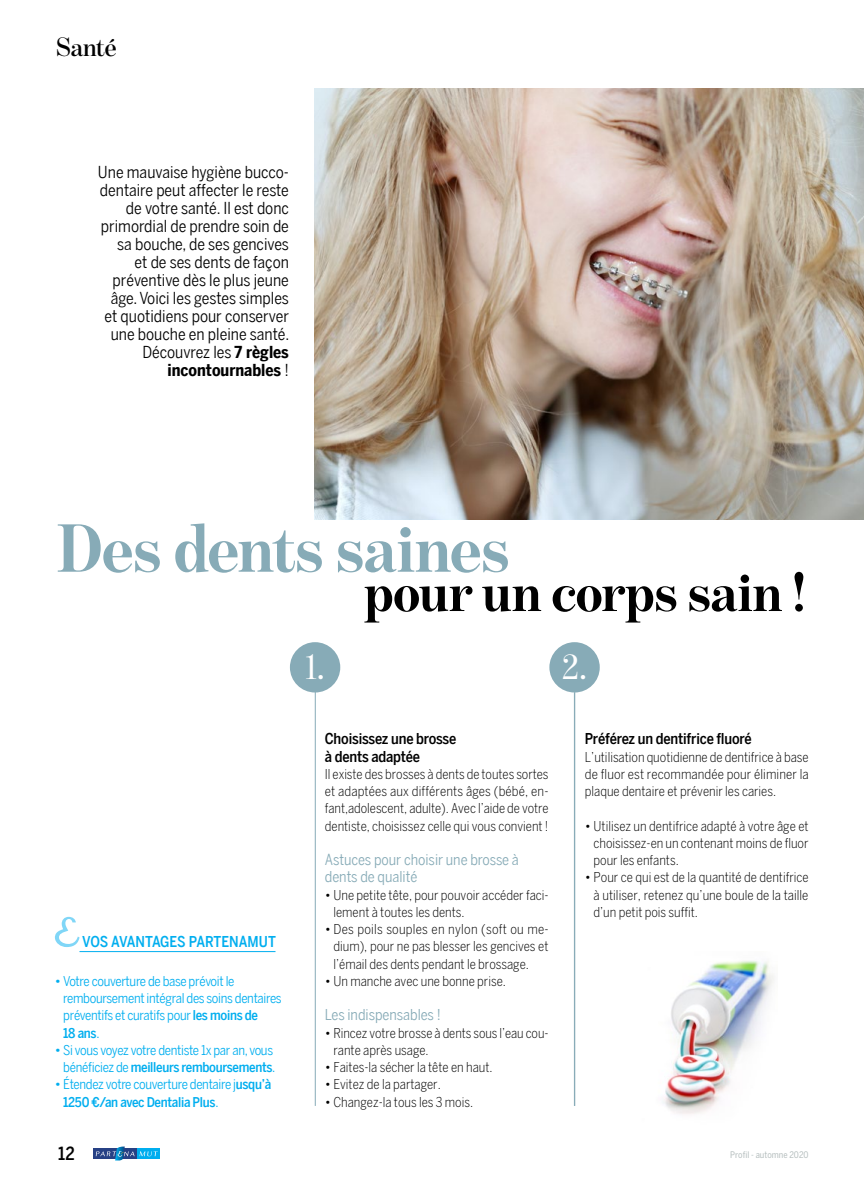
<style>
.page{position:relative;width:864px;height:1191px;background:#fff}
.page>*{position:absolute;margin:0;border:0;box-sizing:border-box;transform-origin:0 0}
.t1{font:700 69.15px "Benton Mod Disp";letter-spacing:-.015em;color:#87abb7}
.t2{font:700 56.55px "Benton Mod Disp";letter-spacing:-.01em;color:#000}
.t3{font:37.5px "Benton Mod Disp";color:#fff}
.t4{font:600 27px "Benton Mod Disp";color:#000}
.t5{font:500 condensed 18px "Benton Sans";color:#000}
.t6{font:16.5px/18px "Benton Sans Cond";color:#000;text-align:right}
.t7{font:15px/17.2px "Benton Sans Cond";color:#87abb7}
.t8{font:500 15px/17.2px "Benton Sans Cond";letter-spacing:-.01em;color:#000}
.t9{font:500 15px "Benton Sans Cond";color:#00aeef}
.t10{font:300 condensed 13.5px/17.2px "Benton Sans";color:#000;text-align:justify}
.t11{font:13.5px/17.2px "Benton Sans Cond";letter-spacing:-.02em;color:#00aeef}
.t12{font:condensed 9px "Benton Sans";color:#b5bebe}
.s1{font-weight:700}
.s2{font-weight:500}
</style>
<div class="page">
<div style="left:93px;top:1148px;width:44px;height:10px;background:#274185"></div>
<div style="left:137px;top:1148px;width:23px;height:10px;background:#00aeef"></div>
<svg style="left:96px;top:1146px;width:62px;height:14px"></svg>
<img style="left:314px;top:88px;width:549px;height:432px">
<hr style="left:315px;top:656px;width:1px;height:450px;background:#87abb7">
<div style="left:290px;top:642px;width:50px;height:50px;background:#87abb7;border-radius:50%"></div>
<div style="left:549px;top:642px;width:50px;height:50px;background:#87abb7;border-radius:50%"></div>
<hr style="left:574px;top:692px;width:1px;height:414px;background:#87abb7">
<img style="left:662px;top:961px;width:112px;height:153px">
<hr style="left:79px;top:951px;width:196px;height:1px;background:#00aeef">
<svg style="left:55px;top:916px;width:24px;height:31px"></svg>
<h3 class="t4" style="left:56px;top:32px;width:62px">Santé</h3>
<p class="t6" style="left:98px;top:162px;width:193px">Une mauvaise hygiène bucco&shy;dentaire peut affecter le reste de votre santé. Il est donc primordial de prendre soin de sa bouche, de ses gencives<br>et de ses dents de façon préventive dès le plus jeune âge. Voici les gestes simples et quotidiens pour conserver une bouche en pleine santé.<br>Découvrez les <span class="s1">7 règles incontournables</span> !</p>
<h1 class="t1" style="left:57px;top:510px;width:454px">Des dents saines</h1>
<h2 class="t2" style="left:364px;top:561px;width:443px">pour un corps sain !</h2>
<p class="t9" style="left:82px;top:933px;width:195px">VOS AVANTAGES PARTENAMUT</p>
<p class="t11" style="left:63px;top:972px;width:220px;text-indent:-8px"><span class="s2">•</span> Votre couverture de base prévoit le remboursement intégral des soins dentaires préventifs et curatifs pour <span class="s2">les moins de<br>18 ans</span>.</p>
<p class="t11" style="left:55px;top:1041px;width:222px;text-align:right"><span class="s2">•</span> Si vous voyez votre dentiste 1x par an, vous bénéficiez de <span class="s2">meilleurs remboursements</span>.</p>
<p class="t11" style="left:63px;top:1075px;width:209px;text-indent:-8px"><span class="s2">•</span> Étendez votre couverture dentaire j<span class="s2">usqu’à<br>1250 €/an avec Dentalia Plus</span>.</p>
<h3 class="t3" style="left:305px;top:646px;width:21px">1.</h3>
<h3 class="t3" style="left:562px;top:646px;width:26px">2.</h3>
<p class="t8" style="left:325px;top:730px;width:133px">Choisissez une brosse à dents adaptée</p>
<p class="t10" style="left:325px;top:765px;width:225px">Il existe des brosses à dents de toutes sortes et adaptées aux différents âges (bébé, en&shy;fant,adolescent, adulte). Avec l’aide de votre dentiste, choisissez celle qui vous convient !</p>
<p class="t7" style="left:325px;top:851px;width:195px">Astuces pour choisir une brosse à dents de qualité</p>
<p class="t10" style="left:333px;top:886px;width:216px;text-indent:-9px">• Une petite tête, pour pouvoir accéder faci&shy;lement à toutes les dents.</p>
<p class="t10" style="left:333px;top:920px;width:216px;text-indent:-9px">• Des poils souples en nylon (soft ou me&shy;dium), pour ne pas blesser les gencives et l’émail des dents pendant le brossage.</p>
<p class="t10" style="left:325px;top:972px;width:182px">• Un manche avec une bonne prise.</p>
<p class="t7" style="left:325px;top:1006px;width:117px">Les indispensables !</p>
<p class="t10" style="left:333px;top:1024px;width:216px;text-indent:-9px">• Rincez votre brosse à dents sous l’eau cou&shy;rante après usage.</p>
<p class="t10" style="left:325px;top:1058px;width:169px">• Faites-la sécher la tête en haut.</p>
<p class="t10" style="left:325px;top:1075px;width:117px">• Evitez de la partager.</p>
<p class="t10" style="left:325px;top:1093px;width:150px">• Changez-la tous les 3 mois.</p>
<p class="t8" style="left:584px;top:730px;width:168px">Préférez un dentifrice fluoré</p>
<p class="t10" style="left:584px;top:748px;width:225px">L’utilisation quotidienne de dentifrice à base de fluor est recommandée pour éliminer la plaque dentaire et prévenir les caries.</p>
<p class="t10" style="left:593px;top:817px;width:216px;text-indent:-9px">• Utilisez un dentifrice adapté à votre âge et choisissez-en un contenant moins de fluor pour les enfants.</p>
<p class="t10" style="left:593px;top:868px;width:216px;text-indent:-9px">• Pour ce qui est de la quantité de dentifrice à utiliser, retenez qu’une boule de la taille d’un petit pois suffit.</p>
<h3 class="t5" style="left:58px;top:1142px;width:18px">12</h3>
<p class="t12" style="left:729px;top:1149px;width:80px">Profil - automne 2020</p>
</div>
